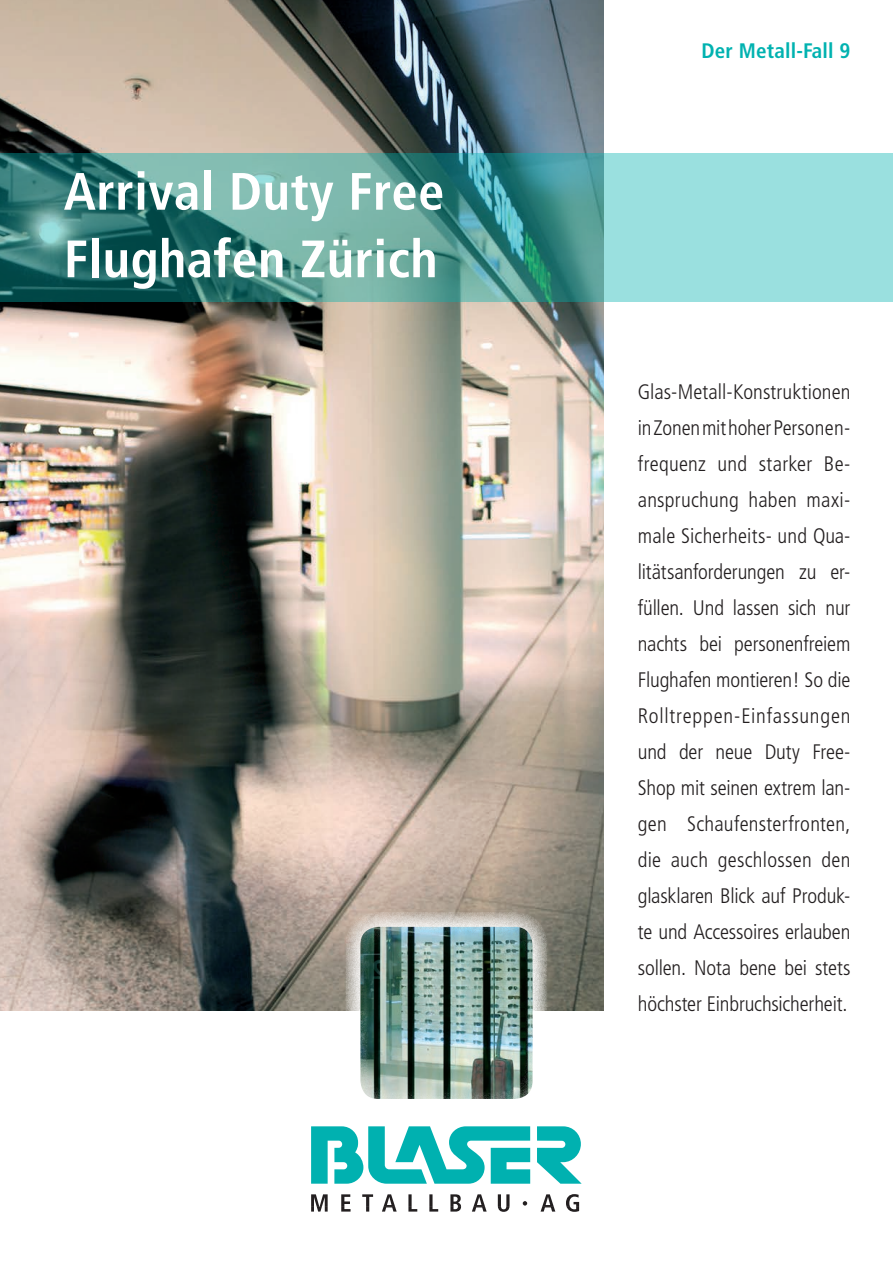
<style>
.page{position:relative;width:893px;height:1263px;background:#fff}
.page>*{position:absolute;margin:0;border:0;box-sizing:border-box;transform-origin:0 0}
.t1{font:700 condensed 52.5px/67.5px "Frutiger";letter-spacing:.01em;color:#fff}
.t2{font:300 condensed 21px/36px "Frutiger";letter-spacing:-.005em;color:#231f20;text-align:justify}
.t3{font:700 condensed 21px "Frutiger";letter-spacing:.01em;color:#00b2b0}
</style>
<div class="page">
<img style="left:0;top:0;width:604px;height:1011px">
<svg style="left:311px;top:1126px;width:271px;height:58px"></svg>
<svg style="left:311px;top:1194px;width:268px;height:18px"></svg>
<svg style="left:0;top:153px;width:893px;height:149px;background:#63a8a4"></svg>
<div style="left:344px;top:911px;width:204px;height:204px;background:#fff;opacity:.75"></div>
<h1 class="t1" style="left:64px;top:158px;width:382px">Arrival Duty Free<br>Flughafen Zürich</h1>
<p class="t3" style="left:701px;top:38px;width:151px">Der Metall-Fall 9</p>
<p class="t2" style="left:638px;top:374px;width:214px">Glas-Metall-Konstruktionen in Zonen mit hoher Personen&shy;frequenz und starker Be&shy;anspruchung haben maxi&shy;male Sicherheits- und Qua&shy;litätsanforderungen zu er&shy;füllen. Und lassen sich nur nachts bei personenfreiem Flughafen montieren! So die Rolltreppen-Einfassungen und der neue Duty Free-Shop mit seinen extrem lan&shy;gen Schaufensterfronten, die auch geschlossen den glasklaren Blick auf Produk&shy;te und Accessoires erlauben sollen. Nota bene bei stets höchster Einbruchsicherheit.</p>
</div>
